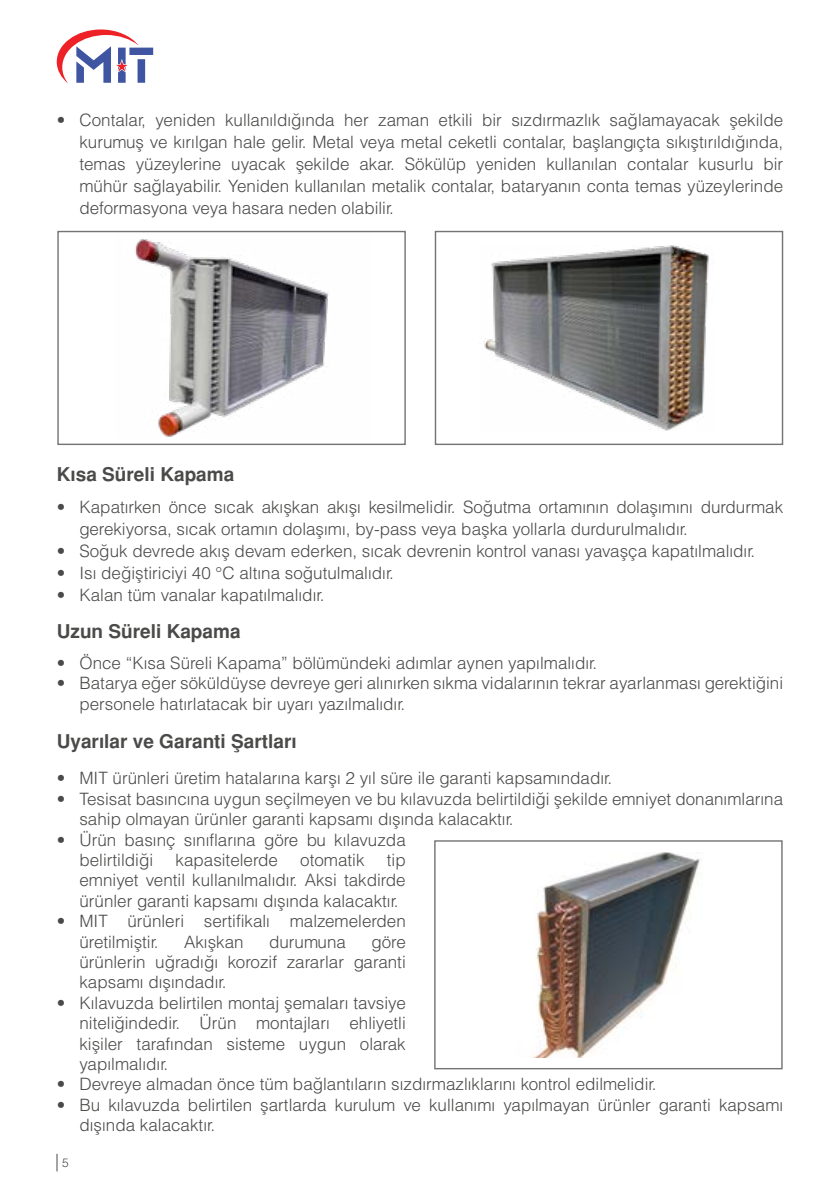
<style>
.page{position:relative;width:840px;height:1191px;background:#fff}
.page>*{position:absolute;margin:0;border:0;box-sizing:border-box;transform-origin:0 0}
.t1{font:700 19px "Helvetica Tr";color:#4a4a49}
.t2{font:17px/20.4px "Helvetica Light Normal Tr";color:#4a4a49}
.t3{font:12px "Helvetica Light Normal Tr";color:#4a4a49}
</style>
<div class="page">
<svg style="left:57px;top:1153px;width:1px;height:18px"></svg>
<svg style="left:57px;top:29px;width:96px;height:55px"></svg>
<img style="left:135px;top:239px;width:194px;height:198px">
<img style="left:484px;top:245px;width:225px;height:185px">
<img style="left:533px;top:852px;width:168px;height:205px">
<div style="left:57px;top:231px;width:348px;height:214px;border:1px solid #757474"></div>
<div style="left:434px;top:231px;width:348px;height:214px;border:1px solid #757474"></div>
<div style="left:434px;top:840px;width:348px;height:229px;border:1px solid #757474"></div>
<p class="t2" style="left:79px;top:108px;width:705px;line-height:22px;text-align:justify;text-indent:-23px">• Contalar, yeniden kullanıldığında her zaman etkili bir sızdırmazlık sağlamayacak şekilde kurumuş ve kırılgan hale gelir. Metal veya metal ceketli contalar, başlangıçta sıkıştırıldığında, temas yüzeylerine uyacak şekilde akar. Sökülüp yeniden kullanılan contalar kusurlu bir mühür sağlayabilir. Yeniden kullanılan metalik contalar, bataryanın conta temas yüzeylerinde deformasyona veya hasara neden olabilir.</p>
<p class="t1" style="left:57px;top:463px;width:179px">Kısa Süreli Kapama</p>
<p class="t2" style="left:79px;top:496px;width:704px;line-height:22px;text-indent:-23px">• Kapatırken önce sıcak akışkan akışı kesilmelidir. Soğutma ortamının dolaşımını durdurmak gerekiyorsa, sıcak ortamın dolaşımı, by-pass veya başka yollarla durdurulmalıdır.</p>
<p class="t2" style="left:57px;top:540px;width:699px">• Soğuk devrede akış devam ederken, sıcak devrenin kontrol vanası yavaşça kapatılmalıdır.</p>
<p class="t2" style="left:57px;top:562px;width:338px">• Isı değiştiriciyi 40 °C altına soğutulmalıdır.</p>
<p class="t2" style="left:57px;top:584px;width:269px">• Kalan tüm vanalar kapatılmalıdır.</p>
<p class="t1" style="left:57px;top:620px;width:185px">Uzun Süreli Kapama</p>
<p class="t2" style="left:57px;top:652px;width:541px">• Önce “Kısa Süreli Kapama” bölümündeki adımlar aynen yapılmalıdır.</p>
<p class="t2" style="left:79px;top:672px;width:704px;text-indent:-23px">• Batarya eğer söküldüyse devreye geri alınırken sıkma vidalarının tekrar ayarlanması gerektiğini personele hatırlatacak bir uyarı yazılmalıdır.</p>
<p class="t1" style="left:57px;top:730px;width:241px">Uyarılar ve Garanti Şartları</p>
<p class="t2" style="left:57px;top:767px;width:556px">• MIT ürünleri üretim hatalarına karşı 2 yıl süre ile garanti kapsamındadır.</p>
<p class="t2" style="left:79px;top:788px;width:704px;text-indent:-23px">• Tesisat basıncına uygun seçilmeyen ve bu kılavuzda belirtildiği şekilde emniyet donanımlarına sahip olmayan ürünler garanti kapsamı dışında kalacaktır.</p>
<p class="t2" style="left:79px;top:829px;width:327px;text-indent:-23px">• Ürün basınç sınıflarına göre bu kılavuzda belirtildiği</p>
<p class="t2" style="left:79px;top:849px;width:327px;text-align:justify;text-indent:307px">tip emniyet ventil kullanılmalıdır. Aksi takdirde ürünler garanti kapsamı dışında kalacaktır.</p>
<p class="t2" style="left:79px;top:910px;width:327px;text-indent:-23px">• MIT ürünleri sertifikalı malzemelerden üretilmiştir.</p>
<p class="t2" style="left:175px;top:849px;width:104px">kapasitelerde</p>
<p class="t2" style="left:300px;top:849px;width:66px">otomatik</p>
<p class="t2" style="left:184px;top:931px;width:61px">Akışkan</p>
<p class="t2" style="left:269px;top:931px;width:78px">durumuna</p>
<p class="t2" style="left:79px;top:931px;width:327px;text-align:justify;text-indent:292px">göre ürünlerin uğradığı korozif zararlar garanti kapsamı dışındadır.</p>
<p class="t2" style="left:79px;top:992px;width:328px;text-align:justify;text-indent:-23px">• Kılavuzda belirtilen montaj şemaları tavsiye niteliğindedir. Ürün montajları ehliyetli kişiler tarafından sisteme uygun olarak yapılmalıdır.</p>
<p class="t2" style="left:57px;top:1073px;width:601px">• Devreye almadan önce tüm bağlantıların sızdırmazlıklarını kontrol edilmelidir.</p>
<p class="t2" style="left:79px;top:1094px;width:705px;text-indent:-23px">• Bu kılavuzda belirtilen şartlarda kurulum ve kullanımı yapılmayan ürünler garanti kapsamı dışında kalacaktır.</p>
<p class="t3" style="left:62px;top:1155px;width:8px">5</p>
</div>
